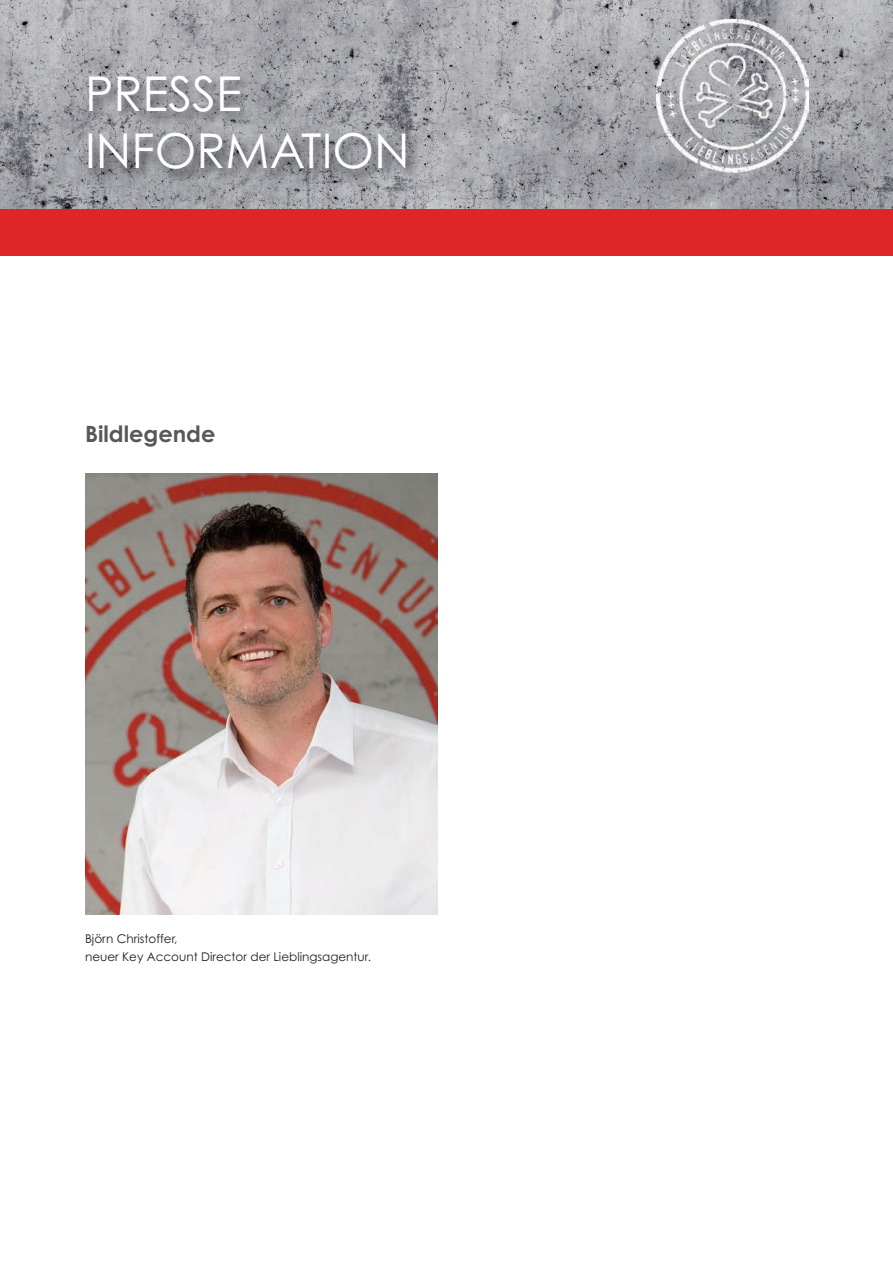
<style>
.page{position:relative;width:893px;height:1263px;background:#fff}
.page>*{position:absolute;margin:0;border:0;box-sizing:border-box;transform-origin:0 0}
.t1{font:48px/57.6px "Century Gothic";color:#fff}
.t2{font:700 22.5px "Century Gothic";color:#57585a}
.t3{font:12px/18px "Century Gothic";color:#231f20}
</style>
<div class="page">
<div style="left:0;top:187px;width:893px;height:68px;background:#de2527"></div>
<img style="left:0;top:0;width:893px;height:208px">
<img style="left:74px;top:0;width:444px;height:256px">
<img style="left:657px;top:19px;width:151px;height:153px">
<img style="left:85px;top:474px;width:352px;height:440px">
<h1 class="t1" style="left:85px;top:65px;width:326px">PRESSE<br>INFORMATION</h1>
<h2 class="t2" style="left:85px;top:421px;width:132px">Bildlegende</h2>
<p class="t3" style="left:85px;top:929px;width:287px">Björn Christoffer,<br>neuer Key Account Director der Lieblingsagentur.</p>
</div>
